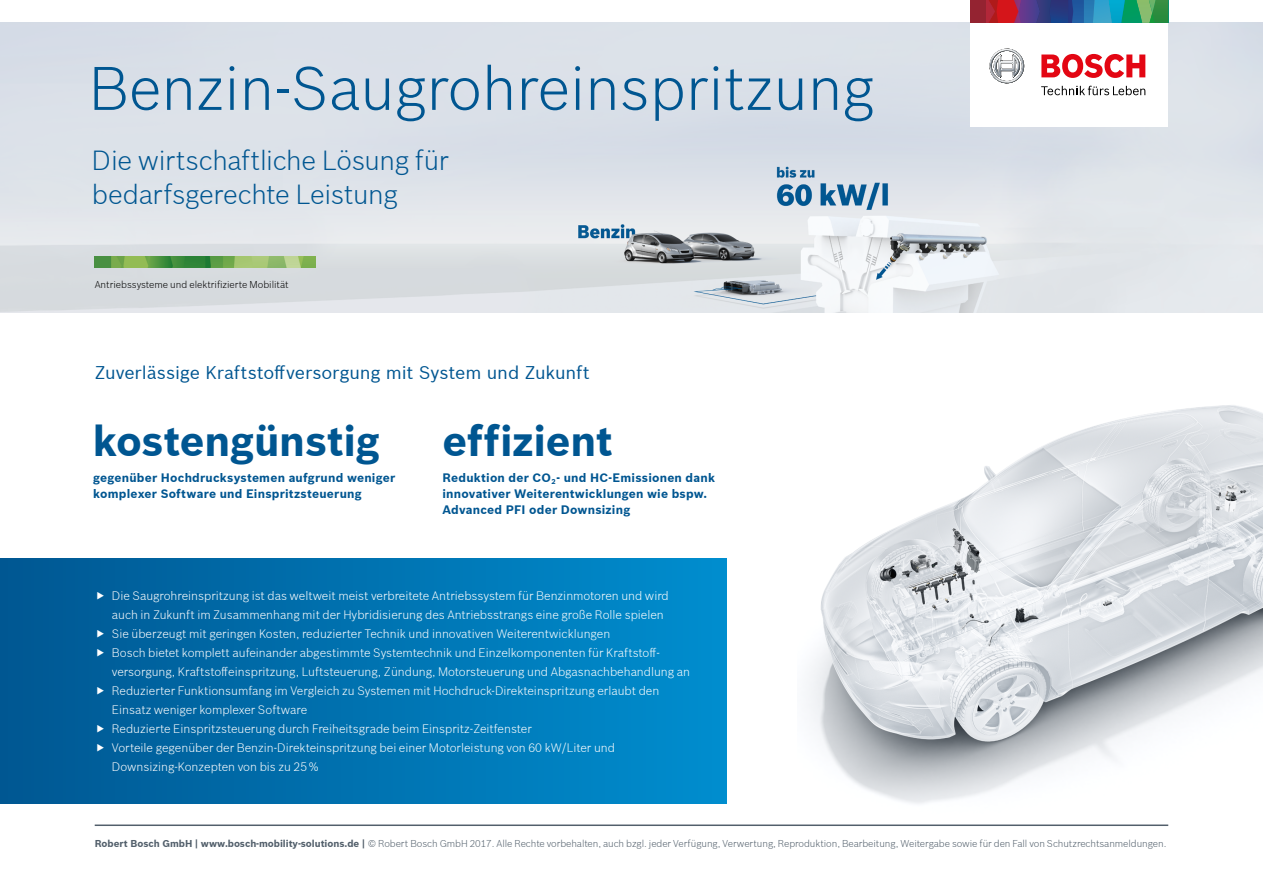
<style>
.page{position:relative;width:1263px;height:893px;background:#fff}
.page>*{position:absolute;margin:0;border:0;box-sizing:border-box;transform-origin:0 0}
.t1{font:300 60px "Bosch Sans";color:#005691}
.t2{font:700 42px "Bosch Sans";letter-spacing:-.005em;color:#005691}
.t3{font:300 27px/34.5px "Bosch Sans";letter-spacing:-.015em;color:#005691}
.t4{font:18px "Bosch Sans";letter-spacing:-.005em;color:#005691}
.t5{font:300 12px/18.9px "Bosch Sans";color:#fff}
.t6{font:700 12px/15.8px "Bosch Sans";letter-spacing:.015em;color:#005691}
.t7{font:300 9.75px "Bosch Sans";letter-spacing:-.005em;color:#525f6b}
.t8{font:300 9.75px "Bosch Sans";color:#000}
.s1{font-weight:700}
</style>
<div class="page">
<img style="left:0;top:23px;width:1263px;height:290px">
<img style="left:807px;top:405px;width:456px;height:421px">
<img style="left:95px;top:256px;width:221px;height:12px">
<div style="left:0;top:558px;width:726px;height:246px;background:linear-gradient(to right,#005792,#008ece)"></div>
<hr style="left:95px;top:824px;width:1073px;height:2px;background:#525f6b">
<div style="left:970px;top:0;width:198px;height:127px;background:#fff"></div>
<div style="left:970px;top:0;width:16px;height:23px;background:#942331"></div>
<svg style="left:986px;top:0;width:182px;height:23px;background:#4a6478"></svg>
<svg style="left:989px;top:49px;width:35px;height:35px"></svg>
<svg style="left:1041px;top:54px;width:104px;height:24px"></svg>
<svg style="left:1041px;top:86px;width:104px;height:9px"></svg>
<svg style="left:97px;top:592px;width:7px;height:8px"></svg>
<svg style="left:97px;top:630px;width:7px;height:8px"></svg>
<svg style="left:97px;top:649px;width:7px;height:8px"></svg>
<svg style="left:97px;top:687px;width:7px;height:7px"></svg>
<svg style="left:97px;top:725px;width:7px;height:7px"></svg>
<svg style="left:97px;top:744px;width:7px;height:7px"></svg>
<h1 class="t1" style="left:89px;top:50px;width:787px">Benzin-Saugrohreinspritzung</h1>
<h3 class="t3" style="left:92px;top:142px;width:358px">Die wirtschaftliche Lösung für bedarfsgerechte Leistung</h3>
<p class="t8" style="left:95px;top:278px;width:195px">Antriebssysteme und elektrifizierte Mobilität</p>
<h3 class="t4" style="left:95px;top:361px;width:496px">Zuverlässige Kraftstoffversorgung mit System und Zukunft</h3>
<h2 class="t2" style="left:93px;top:413px;width:289px">kostengünstig</h2>
<p class="t6" style="left:93px;top:470px;width:303px">gegenüber Hochdrucksystemen aufgrund weniger komplexer Software und Einspritzsteuerung</p>
<h2 class="t2" style="left:442px;top:413px;width:172px">effizient</h2>
<p class="t6" style="left:442px;top:470px;width:274px">Reduktion der CO<sub>2</sub>- und HC-Emissionen dank innovativer Weiterentwicklungen wie bspw.<br>Advanced PFI oder Downsizing</p>
<p class="t5" style="left:112px;top:586px;width:580px">Die Saugrohreinspritzung ist das weltweit meist verbreitete Antriebssystem für Benzinmotoren und wird auch in Zukunft im Zusammenhang mit der Hybridisierung des Antriebsstrangs eine große Rolle spielen<br>Sie überzeugt mit geringen Kosten, reduzierter Technik und innovativen Weiterentwicklungen<br>Bosch bietet komplett aufeinander abgestimmte Systemtechnik und Einzelkomponenten für Kraftstoff&shy;versorgung, Kraftstoffeinspritzung, Luftsteuerung, Zündung, Motorsteuerung und Abgasnachbehandlung an Reduzierter Funktionsumfang im Vergleich zu Systemen mit Hochdruck-Direkteinspritzung erlaubt den Einsatz weniger komplexer Software<br>Reduzierte Einspritzsteuerung durch Freiheitsgrade beim Einspritz-Zeitfenster<br>Vorteile gegenüber der Benzin-Direkteinspritzung bei einer Motorleistung von 60 kW/Liter und Downsizing-Konzepten von bis zu 25 %</p>
<p class="t7" style="left:95px;top:837px;width:1073px"><span class="s1">Robert Bosch GmbH | www.bosch-mobility-solutions.de |</span> © Robert Bosch GmbH 2017. Alle Rechte vorbehalten, auch bzgl. jeder Verfügung, Verwertung, Reproduktion, Bearbeitung, Weitergabe sowie für den Fall von Schutzrechtsanmeldungen.</p>
</div>
